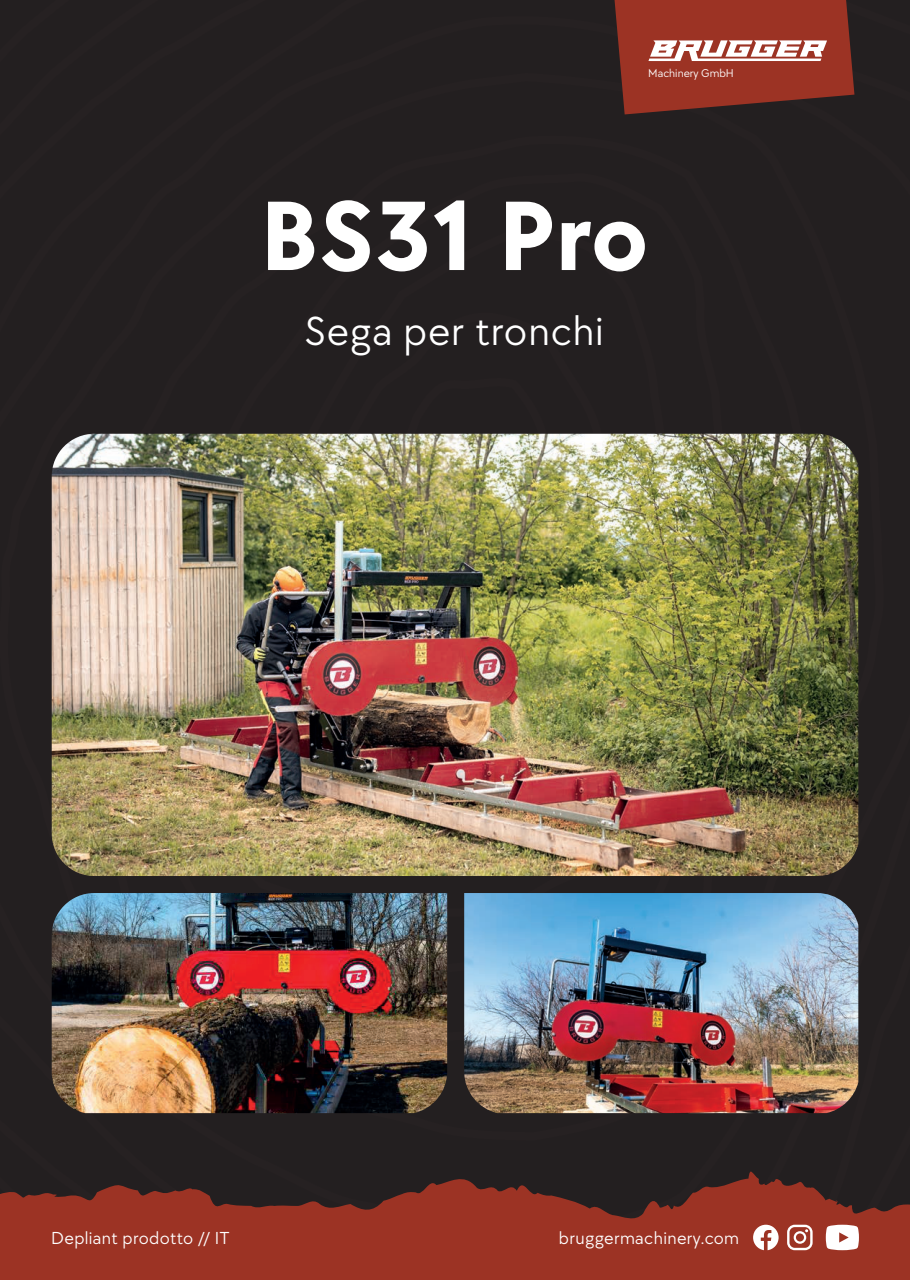
<style>
.page{position:relative;width:910px;height:1280px;background:#fff}
.page>*{position:absolute;margin:0;border:0;box-sizing:border-box;transform-origin:0 0}
.t1{font:700 102px "TT Chocolates Trl";letter-spacing:.02em;color:#fff}
.t2{font:42px "TT Chocolates Trl";letter-spacing:.02em;color:#fff}
.t3{font:18px "TT Chocolates Trl";letter-spacing:.02em;color:#fff}
.t4{font:11.7px "TT Chocolates Trl";color:#fff}
</style>
<div class="page">
<div style="left:367px;top:0;width:248px;height:16px;background:#231f20"></div>
<div style="left:367px;top:16px;width:543px;height:412px;background:#231f20"></div>
<div style="left:0;top:73px;width:885px;height:871px;background:#231f20"></div>
<div style="left:70px;top:136px;width:752px;height:757px;background:#231f20"></div>
<div style="left:151px;top:173px;width:595px;height:771px;background:#231f20"></div>
<div style="left:209px;top:229px;width:467px;height:688px;background:#231f20"></div>
<div style="left:261px;top:312px;width:374px;height:122px;background:#231f20"></div>
<div style="left:314px;top:378px;width:280px;height:56px;background:#231f20"></div>
<div style="left:0;top:944px;width:663px;height:221px;background:#231f20"></div>
<div style="left:663px;top:794px;width:247px;height:371px;background:#231f20"></div>
<div style="left:0;top:1015px;width:400px;height:150px;background:#231f20"></div>
<div style="left:0;top:0;width:367px;height:332px;background:#231f20"></div>
<div style="left:0;top:0;width:159px;height:138px;background:#231f20"></div>
<svg style="left:0;top:1165px;width:910px;height:115px;fill:#9c3324"></svg>
<svg style="left:787px;top:1225px;width:26px;height:25px"></svg>
<svg style="left:753px;top:1225px;width:26px;height:25px"></svg>
<svg style="left:826px;top:1225px;width:33px;height:25px"></svg>
<svg style="left:615px;top:0;width:295px;height:114px"></svg>
<img style="left:52px;top:893px;width:395px;height:220px">
<img style="left:52px;top:434px;width:806px;height:442px">
<img style="left:464px;top:893px;width:394px;height:220px">
<p class="t4" style="left:648px;top:65px;width:87px">Machinery GmbH</p>
<h1 class="t1" style="left:260px;top:164px;width:389px">BS31 Pro</h1>
<h2 class="t2" style="left:305px;top:304px;width:301px">Sega per tronchi</h2>
<p class="t3" style="left:51px;top:1226px;width:180px">Depliant prodotto // IT</p>
<p class="t3" style="left:559px;top:1226px;width:182px">bruggermachinery.com</p>
</div>
